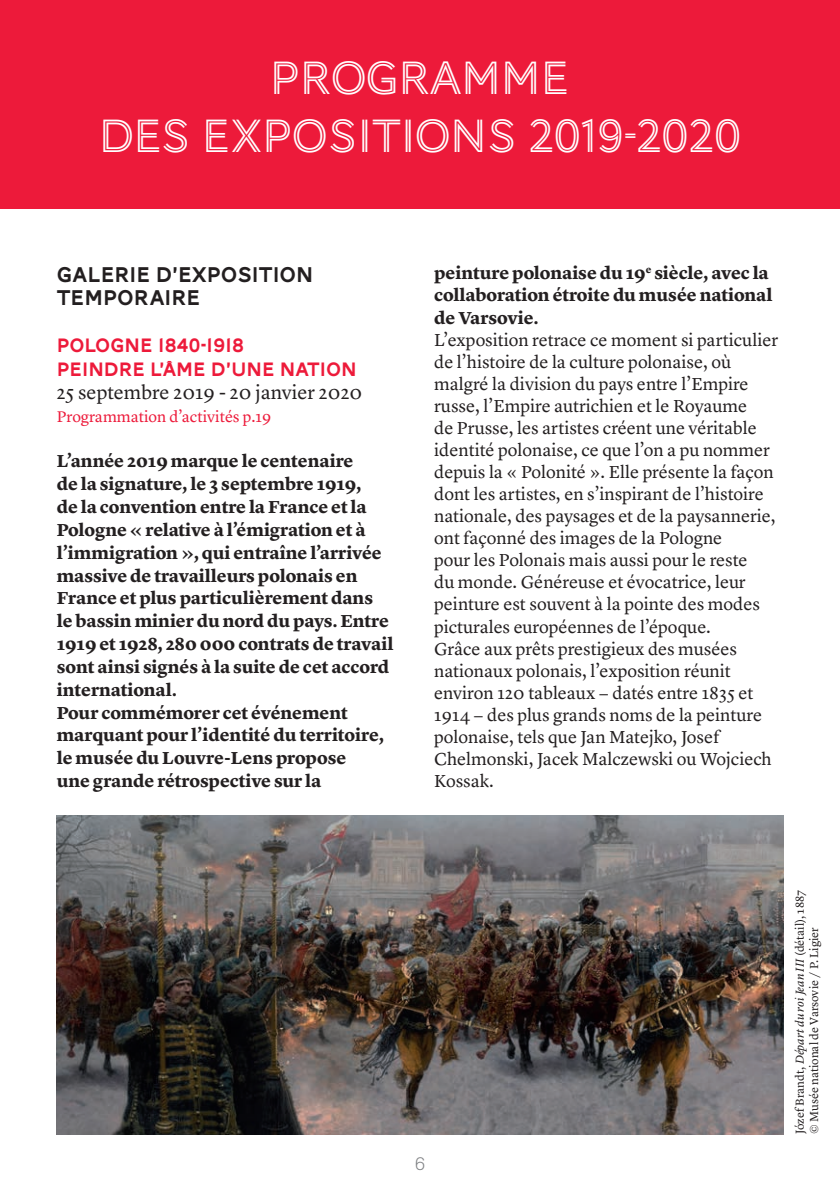
<style>
.page{position:relative;width:840px;height:1191px;background:#fff}
.page>*{position:absolute;margin:0;border:0;box-sizing:border-box;transform-origin:0 0}
.t1{font:48px/57.6px "AW Conqueror Inline";letter-spacing:-.02em;color:#fff;text-align:center}
.t2{font:22px/22.8px "AW Conqueror Carved One";color:#231f20}
.t3{font:20px/23.8px "AW Conqueror Carved One";color:#ed1a3a}
.t4{font:20px "Lyon Text";color:#231f20}
.t5{font:18px/22px "Lyon Text";color:#231f20}
.t6{font:700 18px/22.8px "Lyon Text";letter-spacing:-.005em;color:#231f20}
.t7{font:300 18px "Replica";color:#808285}
.t8{font:16px "Lyon Text";color:#ed1a3a}
.t9{font:12px/14.4px "Lyon Text";color:#231f20}
.s1{font-style:italic}
</style>
<div class="page">
<div style="left:0;top:0;width:839px;height:209px;background:#ed1a3a"></div>
<img style="left:57px;top:815px;width:725px;height:319px">
<h1 class="t1" style="left:98px;top:52px;width:644px">PROGRAMME<br>DES EXPOSITIONS 2019-2020</h1>
<p class="t2" style="left:57px;top:265px;width:258px">GALERIE D’EXPOSITION<br>TEMPORAIRE</p>
<p class="t3" style="left:57px;top:335px;width:301px">POLOGNE 1840-1918<br>PEINDRE L’ÂME D’UNE NATION</p>
<p class="t4" style="left:57px;top:377px;width:307px">25 septembre 2019 - 20 janvier 2020</p>
<p class="t8" style="left:57px;top:404px;width:216px">Programmation d’activités p.19</p>
<p class="t6" style="left:57px;top:448px;width:338px">L’année 2019 marque le centenaire<br>de la signature, le 3 septembre 1919,<br>de la convention entre la France et la Pologne « relative à l’émigration et à l’immigration », qui entraîne l’arrivée massive de travailleurs polonais en France et plus particulièrement dans le bassin minier du nord du pays. Entre 1919 et 1928, 280 000 contrats de travail sont ainsi signés à la suite de cet accord international.<br>Pour commémorer cet événement marquant pour l’identité du territoire, le musée du Louvre-Lens propose<br>une grande rétrospective sur la</p>
<p class="t6" style="left:434px;top:261px;width:339px;line-height:22px">peinture polonaise du 19<sup>e</sup> siècle, avec la collaboration étroite du musée national de Varsovie.</p>
<p class="t5" style="left:434px;top:327px;width:345px">L’exposition retrace ce moment si particulier de l’histoire de la culture polonaise, où malgré la division du pays entre l’Empire russe, l’Empire autrichien et le Royaume<br>de Prusse, les artistes créent une véritable identité polonaise, ce que l’on a pu nommer depuis la « Polonité ». Elle présente la façon dont les artistes, en s’inspirant de l’histoire nationale, des paysages et de la paysannerie, ont façonné des images de la Pologne<br>pour les Polonais mais aussi pour le reste<br>du monde. Généreuse et évocatrice, leur peinture est souvent à la pointe des modes picturales européennes de l’époque.<br>Grâce aux prêts prestigieux des musées nationaux polonais, l’exposition réunit environ 120 tableaux − datés entre 1835 et 1914 − des plus grands noms de la peinture polonaise, tels que Jan Matejko, Josef Chelmonski, Jacek Malczewski ou Wojciech Kossak.</p>
<p class="t7" style="left:415px;top:1153px;width:11px">6</p>
<p class="t9" style="left:791px;top:1134px;width:246px;rotate:-90deg">Józef Brandt, <span class="s1">Départ du roi Jean III</span> (détail), 1887 © Musée national de Varsovie / P. Ligier</p>
</div>
